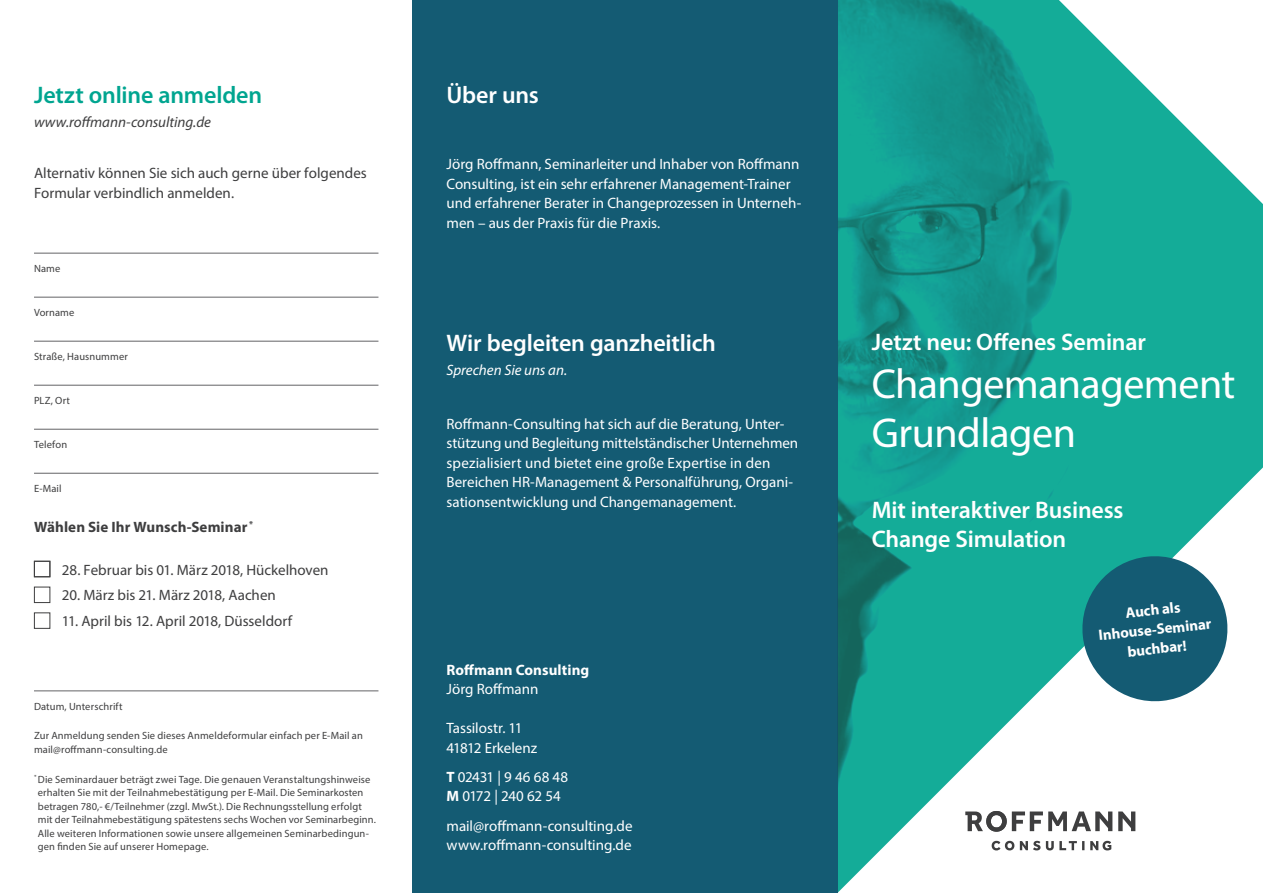
<style>
.page{position:relative;width:1263px;height:893px;background:#fff}
.page>*{position:absolute;margin:0;border:0;box-sizing:border-box;transform-origin:0 0}
.t1{font:42px/48px "Myriad Pro";letter-spacing:-.01em;color:#fff}
.t2{font:600 24px/28.8px "Myriad Pro";letter-spacing:-.01em;color:#fff}
.t3{font:600 24px "Myriad Pro";letter-spacing:-.005em;color:#00a590}
.t4{font:15px/19.5px "Myriad Pro";color:#fff}
.t5{font:15px/19.5px "Myriad Pro";color:#3e3e3f}
.t6{font:700 15px/19.5px "Myriad Pro";letter-spacing:.005em;color:#fff;text-align:center}
.t7{font:15px/19.5px "Myriad Pro";letter-spacing:-.02em;color:#fff}
.t8{font:700 15px "Myriad Pro";letter-spacing:.005em;color:#3e3e3f}
.t9{font:italic 15px "Myriad Pro";letter-spacing:-.005em;color:#3e3e3f}
.t10{font:italic 15px "Myriad Pro";color:#fff}
.t11{font:10.5px/13.5px "Myriad Pro";letter-spacing:.01em;color:#3e3e3f}
.s1{font-weight:700}
</style>
<div class="page">
<div style="left:412px;top:0;width:426px;height:893px;background:#145b73"></div>
<img style="left:838px;top:0;width:425px;height:893px">
<svg style="left:1079px;top:552px;width:152px;height:153px"></svg>
<hr style="left:34px;top:690px;width:344px;height:1px;background:#636366">
<hr style="left:34px;top:253px;width:344px;height:1px;background:#636366">
<hr style="left:34px;top:297px;width:344px;height:1px;background:#636366">
<hr style="left:34px;top:341px;width:344px;height:1px;background:#636366">
<hr style="left:34px;top:385px;width:344px;height:1px;background:#636366">
<hr style="left:34px;top:429px;width:344px;height:1px;background:#636366">
<hr style="left:34px;top:473px;width:344px;height:1px;background:#636366">
<div style="left:34px;top:561px;width:16px;height:16px;border:1px solid #3e3e3f"></div>
<div style="left:34px;top:587px;width:16px;height:16px;border:1px solid #3e3e3f"></div>
<div style="left:34px;top:612px;width:16px;height:17px;border:1px solid #3e3e3f"></div>
<h2 class="t3" style="left:34px;top:82px;width:230px">Jetzt online anmelden</h2>
<h3 class="t9" style="left:34px;top:114px;width:179px">www.roffmann-consulting.de</h3>
<h3 class="t5" style="left:34px;top:163px;width:334px">Alternativ können Sie sich auch gerne über folgendes<br>Formular verbindlich anmelden.</h3>
<p class="t11" style="left:34px;top:262px;width:28px">Name</p>
<p class="t11" style="left:34px;top:306px;width:42px">Vorname</p>
<p class="t11" style="left:34px;top:350px;width:95px">Straße, Hausnummer</p>
<p class="t11" style="left:34px;top:394px;width:38px">PLZ, Ort</p>
<p class="t11" style="left:34px;top:438px;width:35px">Telefon</p>
<p class="t11" style="left:34px;top:482px;width:29px">E-Mail</p>
<h3 class="t8" style="left:34px;top:517px;width:221px">Wählen Sie Ihr Wunsch-Seminar <sup>*</sup></h3>
<h3 class="t5" style="left:62px;top:560px;width:268px">28. Februar bis 01. März 2018, Hückelhoven</h3>
<h3 class="t5" style="left:62px;top:585px;width:215px">20. März bis 21. März 2018, Aachen</h3>
<h3 class="t5" style="left:62px;top:611px;width:232px">11. April bis 12. April 2018, Düsseldorf</h3>
<p class="t11" style="left:34px;top:699px;width:90px">Datum, Unterschrift</p>
<p class="t11" style="left:34px;top:729px;width:330px">Zur Anmeldung senden Sie dieses Anmeldeformular einfach per E-Mail an mail@roffmann-consulting.de</p>
<p class="t11" style="left:38px;top:772px;width:340px;text-indent:-4px"><sup>*</sup> Die Seminardauer beträgt zwei Tage. Die genauen Veranstaltungshinweise erhalten Sie mit der Teilnahmebestätigung per E-Mail. Die Seminarkosten betragen 780,- €/Teilnehmer (zzgl. MwSt.). Die Rechnungsstellung erfolgt mit der Teilnahmebestätigung spätestens sechs Wochen vor Seminarbeginn.<br>Alle weiteren Informationen sowie unsere allgemeinen Seminarbedingun&shy;gen finden Sie auf unserer Homepage.</p>
<h2 class="t2" style="left:446px;top:81px;width:94px">Über uns</h2>
<h3 class="t4" style="left:446px;top:154px;width:356px">Jörg Roffmann, Seminarleiter und Inhaber von Roffmann Consulting, ist ein sehr erfahrener Management-Trainer und erfahrener Berater in Changeprozessen in Unterneh&shy;men – aus der Praxis für die Praxis.</h3>
<h2 class="t2" style="left:446px;top:329px;width:271px">Wir begleiten ganzheitlich</h2>
<h3 class="t10" style="left:446px;top:362px;width:122px">Sprechen Sie uns an.</h3>
<p class="t4" style="left:446px;top:414px;width:353px">Roffmann-Consulting hat sich auf die Beratung, Unter&shy;stützung und Begleitung mittelständischer Unternehmen spezialisiert und bietet eine große Expertise in den Bereichen HR-Management &amp; Personalführung, Organi&shy;sationsentwicklung und Changemanagement.</p>
<h3 class="t6" style="left:446px;top:659px;width:144px">Roffmann Consulting</h3>
<h3 class="t4" style="left:446px;top:679px;width:93px">Jörg Roffmann</h3>
<h3 class="t4" style="left:446px;top:718px;width:92px">Tassilostr. 11<br>41812 Erkelenz</h3>
<h3 class="t7" style="left:446px;top:767px;width:123px"><span class="s1">T</span> 02431 | 9 46 68 48<br><span class="s1">M</span> 0172 | 240 62 54</h3>
<h3 class="t4" style="left:446px;top:816px;width:188px">mail@roffmann-consulting.de www.roffmann-consulting.de</h3>
<h2 class="t2" style="left:872px;top:328px;width:276px">Jetzt neu: Offenes Seminar</h2>
<h1 class="t1" style="left:872px;top:360px;width:365px">Changemanagement<br>Grundlagen</h1>
<h2 class="t2" style="left:872px;top:496px;width:253px">Mit interaktiver Business<br>Change Simulation</h2>
<h3 class="t6" style="left:1095px;top:606px;width:115px;rotate:-6deg">Auch als<br>Inhouse-Seminar buchbar!</h3>
</div>
